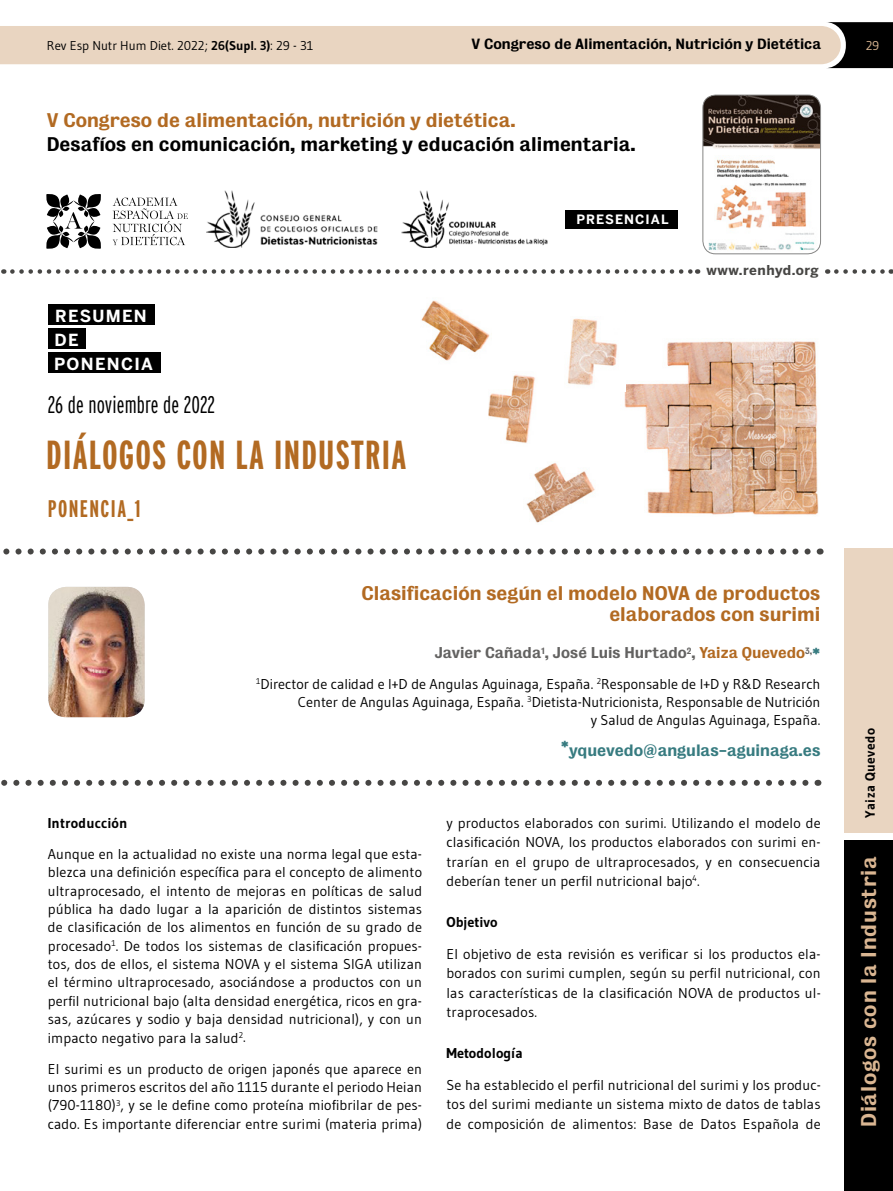
<style>
.page{position:relative;width:893px;height:1191px;background:#fff}
.page>*{position:absolute;margin:0;border:0;box-sizing:border-box;transform-origin:0 0}
.t1{font:700 extra-condensed 40.5px "Interstate";letter-spacing:.03em;color:#b26a22}
.t2{font:300 extra-condensed 24px "Interstate";letter-spacing:.005em;color:#000}
.t3{font:700 extra-condensed 24px "Interstate";letter-spacing:.06em;color:#b26a22}
.t4{font:19.5px "Bureau Grotesque Five Five";letter-spacing:.04em;color:#dab692}
.t5{font:19.5px "Bureau Grotesque Five Five";color:#377b80}
.t6{font:18px/21px "Bureau Grotesque Five Five";color:#b26a22;text-align:right}
.t7{font:18px "Bureau Grotesque Five Five";color:#000}
.t8{font:700 16.5px/24px "Benton Sans";letter-spacing:.08em;color:#fff}
.t9{font:15px "Bureau Grotesque Five Five";color:#377b80}
.t10{font:14.25px/18.3px "Gudea";letter-spacing:.01em;color:#000;text-align:justify}
.t11{font:14.25px "Bureau Grotesque Five Five";color:#636261}
.t12{font:700 14.25px "Gudea";color:#000}
.t13{font:13.5px "Bureau Grotesque Five Five";color:#000}
.t14{font:700 13.5px "Benton Sans";letter-spacing:.04em;color:#474644}
.t15{font:700 13.5px "Gudea";letter-spacing:.03em;color:#000}
.t16{font:12.75px "Gudea";color:#000}
.t17{font:700 12.75px "Benton Sans";letter-spacing:.08em;color:#fff}
.t18{font:12.75px "Gudea";color:#dab692}
.s1{font-weight:700}
.s2{color:#b26a22}
.s3{font-size:19.5px}
</style>
<div class="page">
<div style="left:845px;top:841px;width:48px;height:350px;background:#000"></div>
<div style="left:844px;top:548px;width:49px;height:284px;background:#e9d5c1"></div>
<img style="left:703px;top:95px;width:117px;height:159px">
<div style="left:702px;top:95px;width:119px;height:159px;border:1px solid #8c8c8b;border-radius:13px"></div>
<svg style="left:46px;top:194px;width:55px;height:55px"></svg>
<svg style="left:113px;top:197px;width:75px;height:48px"></svg>
<svg style="left:836px;top:269px;width:56px;height:5px"></svg>
<svg style="left:0;top:22px;width:893px;height:46px;background:#dfcfbf"></svg>
<div style="left:48px;top:304px;width:107px;height:21px;background:#000"></div>
<div style="left:48px;top:329px;width:38px;height:20px;background:#000"></div>
<div style="left:48px;top:353px;width:113px;height:20px;background:#000"></div>
<svg style="left:3px;top:548px;width:805px;height:6px"></svg>
<svg style="left:12px;top:269px;width:686px;height:5px"></svg>
<img style="left:206px;top:190px;width:172px;height:58px">
<img style="left:401px;top:191px;width:147px;height:56px">
<div style="left:566px;top:210px;width:112px;height:18px;background:#000"></div>
<img style="left:624px;top:341px;width:195px;height:174px">
<img style="left:488px;top:374px;width:47px;height:70px">
<img style="left:526px;top:463px;width:69px;height:60px">
<img style="left:568px;top:318px;width:57px;height:74px">
<img style="left:421px;top:300px;width:69px;height:61px">
<svg style="left:1px;top:780px;width:804px;height:6px"></svg>
<img style="left:48px;top:587px;width:97px;height:130px">
<p class="t16" style="left:47px;top:37px;width:268px">Rev Esp Nutr Hum Diet. 2022; <span class="s1">26(Supl. 3)</span>: 29 - 31</p>
<p class="t13" style="left:472px;top:36px;width:351px">V Congreso de Alimentación, Nutrición y Dietética</p>
<p class="t6" style="left:47px;top:110px;width:470px">V Congreso de alimentación, nutrición y dietética.</p>
<p class="t7" style="left:47px;top:134px;width:590px">Desafíos en comunicación, marketing y educación alimentaria.</p>
<p class="t8" style="left:54px;top:303px;width:101px">RESUMEN<br>DE<br>PONENCIA</p>
<h2 class="t2" style="left:48px;top:391px;width:169px">26 de noviembre de 2022</h2>
<h1 class="t1" style="left:46px;top:433px;width:362px">DIÁLOGOS CON LA INDUSTRIA</h1>
<h2 class="t3" style="left:48px;top:495px;width:94px">PONENCIA_1</h2>
<p class="t17" style="left:576px;top:212px;width:94px">PRESENCIAL</p>
<p class="t14" style="left:706px;top:262px;width:114px">www.renhyd.org</p>
<p class="t6" style="left:362px;top:583px;width:460px">Clasificación según el modelo NOVA de productos elaborados con surimi</p>
<p class="t11" style="left:435px;top:645px;width:379px">Javier Cañada<sup>1</sup>, José Luis Hurtado<sup>2</sup>, <span class="s2">Yaiza Quevedo</span><sup>3,</sup></p>
<h3 class="t5" style="left:812px;top:644px;width:10px">*</h3>
<p class="t10" style="left:256px;top:675px;width:566px;text-align:right"><sup>1</sup>Director de calidad e I+D de Angulas Aguinaga, España. <sup>2</sup>Responsable de I+D y R&amp;D Research<br>Center de Angulas Aguinaga, España. <sup>3</sup>Dietista-Nutricionista, Responsable de Nutrición<br>y Salud de Angulas Aguinaga, España.</p>
<p class="t9" style="left:561px;top:742px;width:261px"><span class="s3">*</span>yquevedo@angulas-aguinaga.es</p>
<p class="t12" style="left:48px;top:814px;width:81px">Introducción</p>
<p class="t10" style="left:48px;top:844px;width:376px">Aunque en la actualidad no existe una norma legal que esta&shy;blezca una definición específica para el concepto de alimento ultraprocesado, el intento de mejoras en políticas de salud pública ha dado lugar a la aparición de distintos sistemas de clasificación de los alimentos en función de su grado de procesado<sup>1</sup>. De todos los sistemas de clasificación propues&shy;tos, dos de ellos, el sistema NOVA y el sistema SIGA utilizan el término ultraprocesado, asociándose a productos con un perfil nutricional bajo (alta densidad energética, ricos en gra&shy;sas, azúcares y sodio y baja densidad nutricional), y con un impacto negativo para la salud<sup>2</sup>.</p>
<p class="t10" style="left:48px;top:1059px;width:376px">El surimi es un producto de origen japonés que aparece en unos primeros escritos del año 1115 durante el periodo Heian (790-1180)<sup>3</sup>, y se le define como proteína miofibrilar de pes&shy;cado. Es importante diferenciar entre surimi (materia prima)</p>
<p class="t10" style="left:446px;top:813px;width:376px;line-height:19.4px">y productos elaborados con surimi. Utilizando el modelo de clasificación NOVA, los productos elaborados con surimi en&shy;trarían en el grupo de ultraprocesados, y en consecuencia deberían tener un perfil nutricional bajo<sup>4</sup>.</p>
<p class="t12" style="left:446px;top:913px;width:53px">Objetivo</p>
<p class="t10" style="left:446px;top:944px;width:376px;line-height:19.4px">El objetivo de esta revisión es verificar si los productos ela&shy;borados con surimi cumplen, según su perfil nutricional, con las características de la clasificación NOVA de productos ul&shy;traprocesados.</p>
<p class="t12" style="left:446px;top:1043px;width:78px">Metodología</p>
<p class="t10" style="left:446px;top:1075px;width:376px;line-height:19.4px">Se ha establecido el perfil nutricional del surimi y los produc&shy;tos del surimi mediante un sistema mixto de datos de tablas de composición de alimentos: Base de Datos Española de</p>
<p class="t18" style="left:866px;top:37px;width:15px">29</p>
<p class="t15" style="left:862px;top:817px;width:91px;rotate:-90deg">Yaiza Quevedo</p>
<h3 class="t4" style="left:858px;top:1127px;width:272px;rotate:-90deg">Diálogos con la Industria</h3>
</div>
